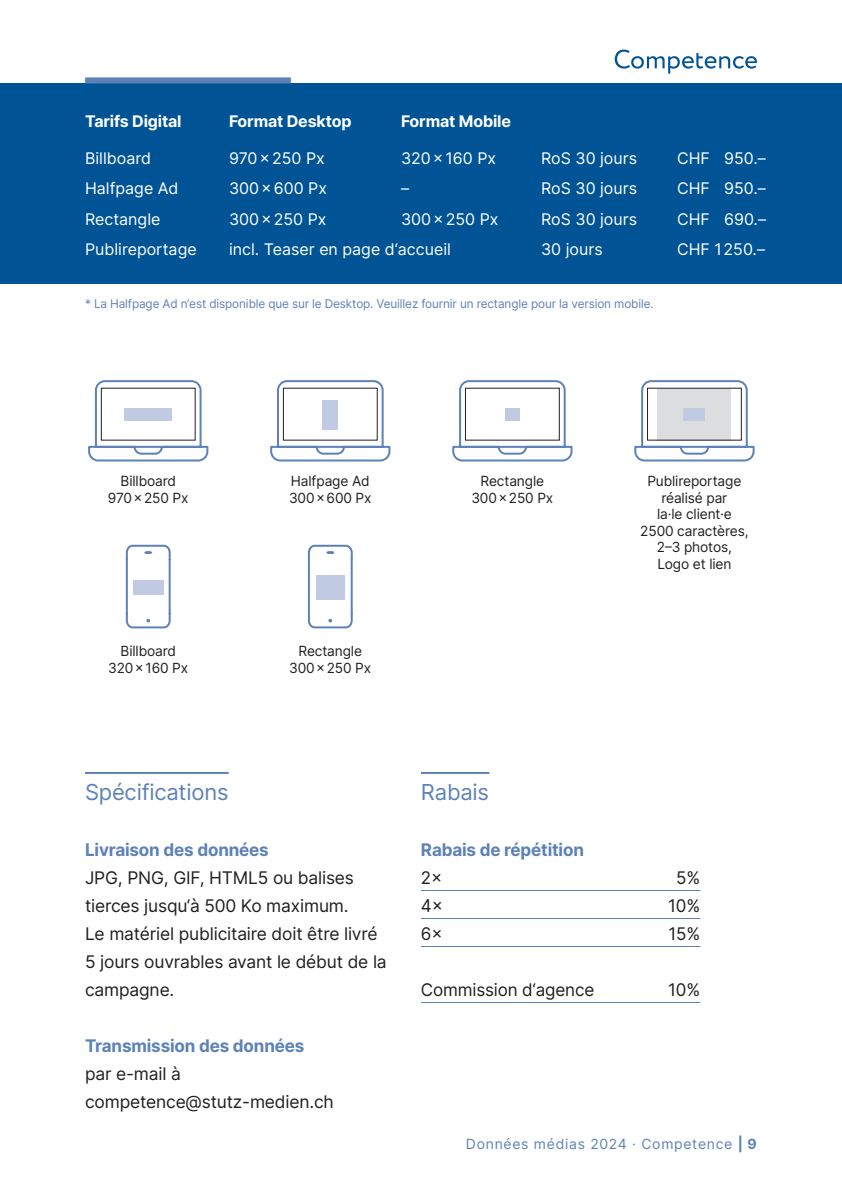
<style>
.page{position:relative;width:842px;height:1191px;background:#fff}
.page>*{position:absolute;margin:0;border:0;box-sizing:border-box;transform-origin:0 0}
.t1{font:22px "Inter";letter-spacing:-.01em;color:#5d82b7}
.t2{font:17.4px/28px "Inter";letter-spacing:-.01em;color:#231f20}
.t3{font:700 17.4px "Inter";letter-spacing:-.01em;color:#5d82b7}
.t4{font:16px "Inter";color:#fff}
.t5{font:700 16px "Inter";letter-spacing:-.01em;color:#fff}
.t6{font:14px/16.6px "Inter";letter-spacing:-.01em;color:#231f20;text-align:center}
.t7{font:14px "Inter";letter-spacing:.05em;color:#5d82b7}
.t8{font:12px "Inter";letter-spacing:-.01em;color:#5d82b7}
.s1{font-weight:700}
</style>
<div class="page">
<svg style="left:615px;top:50px;width:142px;height:24px"></svg>
<hr style="left:421px;top:772px;width:68px;height:2px;background:#5d82b7">
<hr style="left:421px;top:890px;width:279px;height:1px;background:#5d82b7">
<hr style="left:421px;top:918px;width:279px;height:1px;background:#5d82b7">
<hr style="left:421px;top:946px;width:279px;height:1px;background:#5d82b7">
<hr style="left:421px;top:1002px;width:279px;height:1px;background:#5d82b7">
<hr style="left:85px;top:772px;width:144px;height:2px;background:#5d82b7">
<div style="left:0;top:83px;width:842px;height:200px;background:#005495"></div>
<div style="left:85px;top:77px;width:206px;height:6px;background:#5d82b7"></div>
<svg style="left:88px;top:380px;width:121px;height:82px"></svg>
<div style="left:124px;top:408px;width:48px;height:12px;background:#c0cbe3"></div>
<svg style="left:270px;top:380px;width:121px;height:82px"></svg>
<div style="left:323px;top:401px;width:15px;height:29px;background:#c0cbe3"></div>
<svg style="left:452px;top:380px;width:121px;height:82px"></svg>
<div style="left:505px;top:408px;width:15px;height:12px;background:#c0cbe3"></div>
<svg style="left:634px;top:380px;width:121px;height:82px"></svg>
<div style="left:683px;top:408px;width:22px;height:13px;background:#c0cbe3"></div>
<svg style="left:125px;top:544px;width:46px;height:85px"></svg>
<svg style="left:307px;top:544px;width:46px;height:85px"></svg>
<p class="t5" style="left:85px;top:110px;width:98px">Tarifs Digital</p>
<p class="t5" style="left:229px;top:110px;width:124px">Format Desktop</p>
<p class="t5" style="left:401px;top:110px;width:111px">Format Mobile</p>
<p class="t4" style="left:85px;top:146px;width:67px">Billboard</p>
<p class="t4" style="left:229px;top:146px;width:97px">970x250 Px</p>
<p class="t4" style="left:401px;top:146px;width:97px">320x160 Px</p>
<p class="t4" style="left:541px;top:146px;width:98px">RoS 30 jours</p>
<p class="t4" style="left:677px;top:146px;width:90px">CHF 950.–</p>
<p class="t4" style="left:85px;top:177px;width:95px">Halfpage Ad</p>
<p class="t4" style="left:229px;top:177px;width:100px">300x600 Px</p>
<p class="t4" style="left:401px;top:177px;width:9px">–</p>
<p class="t4" style="left:541px;top:177px;width:98px">RoS 30 jours</p>
<p class="t4" style="left:677px;top:177px;width:90px">CHF 950.–</p>
<p class="t4" style="left:85px;top:207px;width:77px">Rectangle</p>
<p class="t4" style="left:229px;top:207px;width:99px">300x250 Px</p>
<p class="t4" style="left:401px;top:207px;width:99px">300x250 Px</p>
<p class="t4" style="left:541px;top:207px;width:98px">RoS 30 jours</p>
<p class="t4" style="left:677px;top:207px;width:90px">CHF 690.–</p>
<p class="t4" style="left:85px;top:238px;width:113px">Publireportage</p>
<p class="t4" style="left:229px;top:238px;width:223px">incl. Teaser en page d‘accueil</p>
<p class="t4" style="left:541px;top:238px;width:63px">30 jours</p>
<p class="t4" style="left:677px;top:238px;width:89px">CHF 1250.–</p>
<p class="t8" style="left:85px;top:295px;width:570px">* La Halfpage Ad n‘est disponible que sur le Desktop. Veuillez fournir un rectangle pour la version mobile.</p>
<p class="t6" style="left:108px;top:472px;width:82px">Billboard<br>970 x 250 Px</p>
<p class="t6" style="left:108px;top:642px;width:82px">Billboard<br>320 x 160 Px</p>
<p class="t6" style="left:289px;top:472px;width:84px;text-align:left">Halfpage Ad<br>300 x 600 Px</p>
<p class="t6" style="left:471px;top:472px;width:84px">Rectangle<br>300 x 250 Px</p>
<p class="t6" style="left:289px;top:642px;width:84px">Rectangle<br>300 x 250 Px</p>
<p class="t6" style="left:640px;top:472px;width:110px">Publireportage réalisé par<br>la·le client·e<br>2500 caractères,<br>2–3 photos,<br>Logo et lien</p>
<p class="t1" style="left:85px;top:776px;width:145px">Spécifications</p>
<p class="t3" style="left:85px;top:837px;width:185px">Livraison des données</p>
<p class="t2" style="left:85px;top:863px;width:303px">JPG, PNG, GIF, HTML5 ou balises tierces jusqu‘à 500 Ko maximum.<br>Le matériel publicitaire doit être livré<br>5 jours ouvrables avant le début de la campagne.</p>
<p class="t3" style="left:85px;top:1033px;width:221px">Transmission des données</p>
<p class="t2" style="left:85px;top:1059px;width:250px">par e-mail à competence@stutz-medien.ch</p>
<p class="t1" style="left:421px;top:776px;width:70px">Rabais</p>
<p class="t3" style="left:421px;top:837px;width:165px">Rabais de répétition</p>
<p class="t2" style="left:421px;top:863px;width:16px">2x</p>
<p class="t2" style="left:676px;top:863px;width:26px">5%</p>
<p class="t2" style="left:421px;top:891px;width:17px">4x</p>
<p class="t2" style="left:668px;top:891px;width:34px">10%</p>
<p class="t2" style="left:421px;top:919px;width:17px">6x</p>
<p class="t2" style="left:668px;top:919px;width:33px">15%</p>
<p class="t2" style="left:421px;top:975px;width:175px">Commission d‘agence</p>
<p class="t2" style="left:668px;top:975px;width:34px">10%</p>
<p class="t7" style="left:466px;top:1133px;width:292px">Données médias 2024 · Competence <span class="s1">| 9</span></p>
</div>
